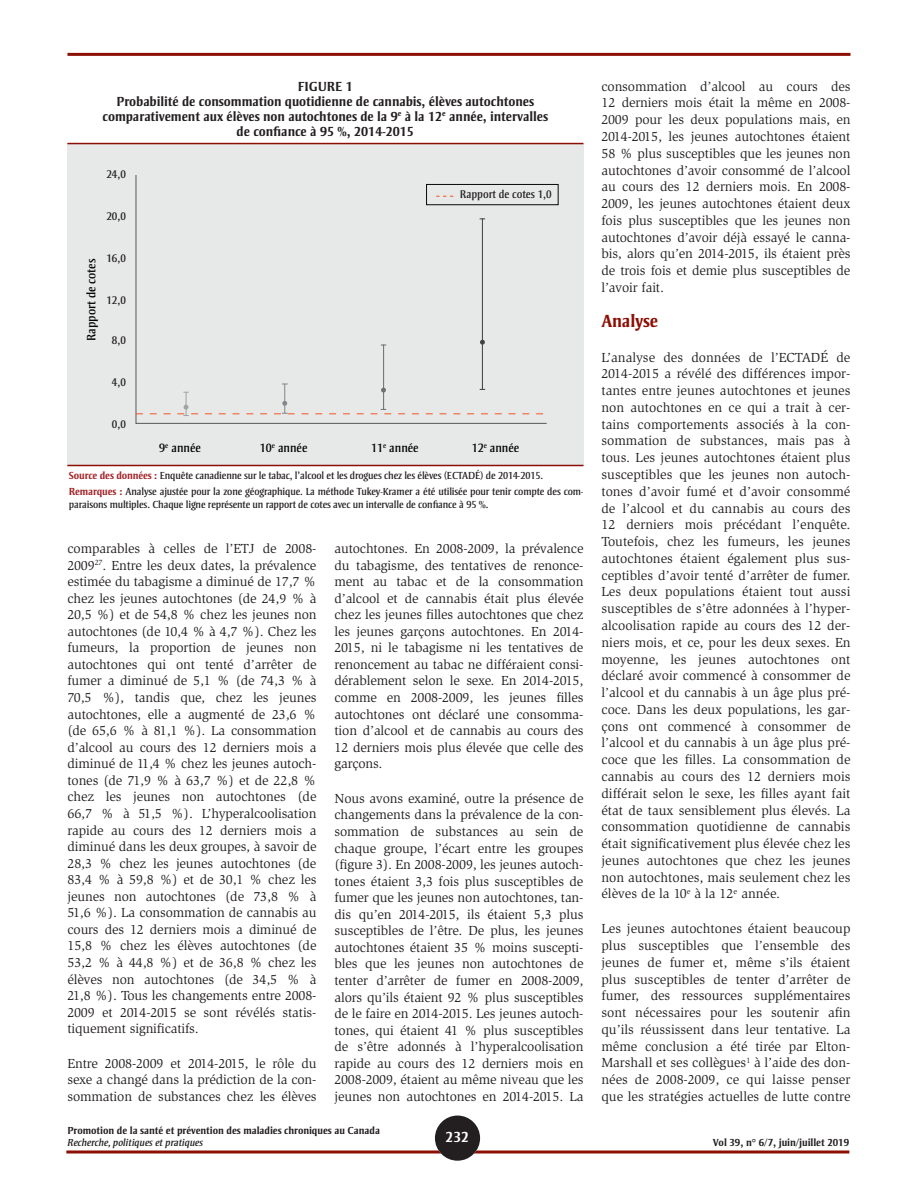
<style>
.page{position:relative;width:918px;height:1188px;background:#fff}
.page>*{position:absolute;margin:0;border:0;box-sizing:border-box;transform-origin:0 0}
.t1{font:700 18px "Strayhorn MT Std";letter-spacing:-.01em;color:#8c0f05}
.t2{font:700 15px "Strayhorn MT Std";color:#fff}
.BODY{font:13.5px/16.5px "Slimbach Std";letter-spacing:-.01em;color:#231f20;text-align:justify}
.Tableau_titre{font:700 13.5px/15px "Strayhorn MT Std";color:#231f20;text-align:center}
.t3{font:12.45px "Strayhorn MT Std";color:#020304}
.t4{font:11.4px "Strayhorn MT Std";color:#231f20}
.Note_tableau{font:10.5px/13.5px "Strayhorn MT Std";letter-spacing:-.01em;color:#231f20}
.t5{font:700 10.5px "Strayhorn MT Std";color:#231f20}
.t6{font:italic 10.5px "Strayhorn MT Std";color:#231f20}
.s1{font-weight:700;color:#a32529}
</style>
<div class="page">
<svg style="left:66px;top:1150px;width:783px;height:4px"></svg>
<hr style="left:68px;top:53px;width:782px;height:3px;background:#8c0f05">
<div style="left:435px;top:1116px;width:45px;height:45px;background:#231f20;border-radius:50%"></div>
<div style="left:67px;top:144px;width:517px;height:322px;background:#e7e8e8"></div>
<hr style="left:67px;top:143px;width:516px;height:1px;background:#8c0f05">
<hr style="left:67px;top:465px;width:516px;height:1px;background:#8c0f05">
<svg style="left:135px;top:175px;width:413px;height:249px"></svg>
<hr style="left:482px;top:218px;width:1px;height:171px;background:#3d4143">
<hr style="left:383px;top:345px;width:1px;height:64px;background:#6d6e70">
<div style="left:426px;top:184px;width:133px;height:21px;border:1px solid #060a0b"></div>
<svg style="left:436px;top:196px;width:20px;height:1px"></svg>
<svg style="left:136px;top:383px;width:412px;height:33px"></svg>
<svg style="left:479px;top:340px;width:7px;height:5px"></svg>
<p class="Tableau_titre" style="left:103px;top:79px;width:447px">FIGURE 1<br>Probabilité de consommation quotidienne de cannabis, élèves autochtones comparativement aux élèves non autochtones de la 9<sup>e</sup> à la 12<sup>e</sup> année, intervalles de confiance à 95 %, 2014-2015</p>
<p class="t3" style="left:84px;top:341px;width:83px;rotate:-90deg">Rapport de cotes</p>
<p class="t4" style="left:106px;top:168px;width:21px">24,0</p>
<p class="t4" style="left:106px;top:210px;width:21px">20,0</p>
<p class="t4" style="left:106px;top:252px;width:21px">16,0</p>
<p class="t4" style="left:106px;top:294px;width:21px">12,0</p>
<p class="t4" style="left:112px;top:334px;width:15px">8,0</p>
<p class="t4" style="left:112px;top:376px;width:15px">4,0</p>
<p class="t4" style="left:112px;top:418px;width:15px">0,0</p>
<p class="t3" style="left:159px;top:441px;width:43px">9<sup>e</sup> année</p>
<p class="t4" style="left:460px;top:188px;width:93px">Rapport de cotes 1,0</p>
<p class="t3" style="left:260px;top:441px;width:49px">10<sup>e</sup> année</p>
<p class="t3" style="left:371px;top:441px;width:49px">11<sup>e</sup> année</p>
<p class="t3" style="left:472px;top:441px;width:49px">12<sup>e</sup> année</p>
<p class="Note_tableau" style="left:69px;top:469px;width:476px"><span class="s1">Source des données :</span> Enquête canadienne sur le tabac, l’alcool et les drogues chez les élèves (ECTADÉ) de 2014-2015.</p>
<p class="Note_tableau" style="left:69px;top:485px;width:516px"><span class="s1">Remarques :</span> Analyse ajustée pour la zone géographique. La méthode Tukey-Kramer a été utilisée pour tenir compte des com&shy;paraisons multiples. Chaque ligne représente un rapport de cotes avec un intervalle de confiance à 95 %.</p>
<p class="BODY" style="left:68px;top:540px;width:251px">comparables à celles de l’ETJ de 2008- 2009<sup>27</sup>. Entre les deux dates, la prévalence estimée du tabagisme a diminué de 17,7 % chez les jeunes autochtones (de 24,9 % à 20,5 %) et de 54,8 % chez les jeunes non autochtones (de 10,4 % à 4,7 %). Chez les fumeurs, la proportion de jeunes non autochtones qui ont tenté d’arrêter de fumer a diminué de 5,1 % (de 74,3 % à 70,5 %), tandis que, chez les jeunes autochtones, elle a augmenté de 23,6 % (de 65,6 % à 81,1 %). La consommation d’alcool au cours des 12 derniers mois a diminué de 11,4 % chez les jeunes autoch&shy;tones (de 71,9 % à 63,7 %) et de 22,8 % chez les jeunes non autochtones (de 66,7 % à 51,5 %). L’hyperalcoolisation rapide au cours des 12 derniers mois a diminué dans les deux groupes, à savoir de 28,3 % chez les jeunes autochtones (de 83,4 % à 59,8 %) et de 30,1 % chez les jeunes non autochtones (de 73,8 % à 51,6 %). La consommation de cannabis au cours des 12 derniers mois a diminué de 15,8 % chez les élèves autochtones (de 53,2 % à 44,8 %) et de 36,8 % chez les élèves non autochtones (de 34,5 % à 21,8 %). Tous les changements entre 2008- 2009 et 2014-2015 se sont révélés statis&shy;tiquement significatifs.</p>
<p class="BODY" style="left:68px;top:1055px;width:251px">Entre 2008-2009 et 2014-2015, le rôle du sexe a changé dans la prédiction de la con&shy;sommation de substances chez les élèves</p>
<p class="BODY" style="left:334px;top:540px;width:251px">autochtones. En 2008-2009, la prévalence du tabagisme, des tentatives de renonce&shy;ment au tabac et de la consommation d’alcool et de cannabis était plus élevée chez les jeunes filles autochtones que chez les jeunes garçons autochtones. En 2014- 2015, ni le tabagisme ni les tentatives de renoncement au tabac ne différaient consi&shy;dérablement selon le sexe. En 2014-2015, comme en 2008-2009, les jeunes filles autochtones ont déclaré une consomma&shy;tion d’alcool et de cannabis au cours des 12 derniers mois plus élevée que celle des garçons.</p>
<p class="BODY" style="left:334px;top:790px;width:251px">Nous avons examiné, outre la présence de changements dans la prévalence de la con&shy;sommation de substances au sein de chaque groupe, l’écart entre les groupes (figure 3). En 2008-2009, les jeunes autoch&shy;tones étaient 3,3 fois plus susceptibles de fumer que les jeunes non autochtones, tan&shy;dis qu’en 2014-2015, ils étaient 5,3 plus susceptibles de l’être. De plus, les jeunes autochtones étaient 35 % moins suscepti&shy;bles que les jeunes non autochtones de tenter d’arrêter de fumer en 2008-2009, alors qu’ils étaient 92 % plus susceptibles de le faire en 2014-2015. Les jeunes autoch&shy;tones, qui étaient 41 % plus susceptibles de s’être adonnés à l’hyperalcoolisation rapide au cours des 12 derniers mois en 2008-2009, étaient au même niveau que les jeunes non autochtones en 2014-2015. La</p>
<p class="t5" style="left:68px;top:1125px;width:314px">Promotion de la santé et prévention des maladies chroniques au Canada</p>
<p class="t6" style="left:68px;top:1137px;width:137px">Recherche, politiques et pratiques</p>
<p class="t2" style="left:446px;top:1128px;width:25px">232</p>
<p class="BODY" style="left:602px;top:78px;width:251px">consommation d’alcool au cours des 12 derniers mois était la même en 2008- 2009 pour les deux populations mais, en 2014-2015, les jeunes autochtones étaient 58 % plus susceptibles que les jeunes non autochtones d’avoir consommé de l’alcool au cours des 12 derniers mois. En 2008- 2009, les jeunes autochtones étaient deux fois plus susceptibles que les jeunes non autochtones d’avoir déjà essayé le canna&shy;bis, alors qu’en 2014-2015, ils étaient près de trois fois et demie plus susceptibles de l’avoir fait.</p>
<h2 class="t1" style="left:602px;top:310px;width:58px">Analyse</h2>
<p class="BODY" style="left:602px;top:349px;width:251px">L’analyse des données de l’ECTADÉ de 2014-2015 a révélé des différences impor&shy;tantes entre jeunes autochtones et jeunes non autochtones en ce qui a trait à cer&shy;tains comportements associés à la con&shy;sommation de substances, mais pas à tous. Les jeunes autochtones étaient plus susceptibles que les jeunes non autoch&shy;tones d’avoir fumé et d’avoir consommé de l’alcool et du cannabis au cours des 12 derniers mois précédant l’enquête.<br>Toutefois, chez les fumeurs, les jeunes autochtones étaient également plus sus&shy;ceptibles d’avoir tenté d’arrêter de fumer.<br>Les deux populations étaient tout aussi susceptibles de s’être adonnées à l’hyper&shy;alcoolisation rapide au cours des 12 der&shy;niers mois, et ce, pour les deux sexes. En moyenne, les jeunes autochtones ont déclaré avoir commencé à consommer de l’alcool et du cannabis à un âge plus pré&shy;coce. Dans les deux populations, les gar&shy;çons ont commencé à consommer de l’alcool et du cannabis à un âge plus pré&shy;coce que les filles. La consommation de cannabis au cours des 12 derniers mois différait selon le sexe, les filles ayant fait état de taux sensiblement plus élevés. La consommation quotidienne de cannabis était significativement plus élevée chez les jeunes autochtones que chez les jeunes non autochtones, mais seulement chez les élèves de la 10<sup>e</sup> à la 12<sup>e</sup> année.</p>
<p class="BODY" style="left:602px;top:920px;width:251px">Les jeunes autochtones étaient beaucoup plus susceptibles que l’ensemble des jeunes de fumer et, même s’ils étaient plus susceptibles de tenter d’arrêter de fumer, des ressources supplémentaires sont nécessaires pour les soutenir afin qu’ils réussissent dans leur tentative. La même conclusion a été tirée par Elton-Marshall et ses collègues<sup>1</sup> à l’aide des don&shy;nées de 2008-2009, ce qui laisse penser que les stratégies actuelles de lutte contre</p>
<p class="t5" style="left:713px;top:1137px;width:138px">Vol 39, n° 6/7, juin/juillet 2019</p>
</div>
